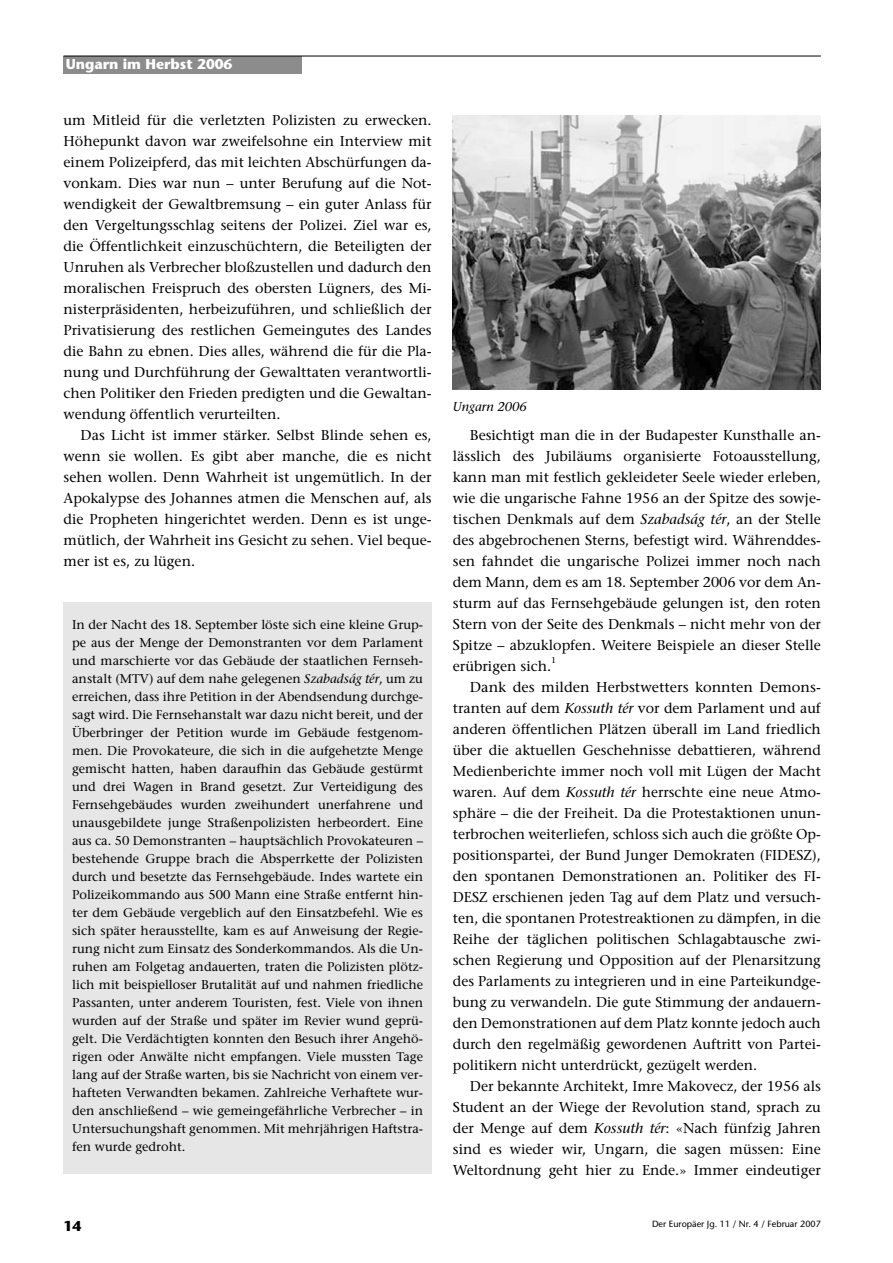
<style>
.page{position:relative;width:893px;height:1263px;background:#fff}
.page>*{position:absolute;margin:0;border:0;box-sizing:border-box;transform-origin:0 0}
.t1{font:14.25px/21px "Stone Serif";color:#000;text-align:justify}
.t2{font:700 14.25px "Stone Sans";color:#fff}
.t3{font:700 14.25px "Stone Sans";color:#000}
.t4{font:12.75px/18px "Stone Serif";color:#000;text-align:justify}
.t5{font:italic 12.75px "Stone Serif";color:#000}
.t6{font:9px "Stone Sans";color:#000}
.t7{font:8.55px "Stone Serif";color:#000}
.s1{font-style:italic}
</style>
<div class="page">
<div style="left:64px;top:56px;width:238px;height:17px;background:#8c8c8c"></div>
<hr style="left:64px;top:56px;width:756px;height:1px;background:#000">
<div style="left:64px;top:602px;width:367px;height:572px;background:#e6e6e6"></div>
<img style="left:453px;top:115px;width:367px;height:274px">
<p class="t2" style="left:66px;top:58px;width:168px">Ungarn im Herbst 2006</p>
<p class="t1" style="left:64px;top:111px;width:369px">um Mitleid für die verletzten Polizisten zu erwecken.<br>Höhepunkt davon war zweifelsohne ein Interview mit einem Polizeipferd, das mit leichten Abschürfungen da&shy;vonkam. Dies war nun – unter Berufung auf die Not&shy;wendigkeit der Gewaltbremsung – ein guter Anlass für den Vergeltungsschlag seitens der Polizei. Ziel war es, die Öffentlichkeit einzuschüchtern, die Beteiligten der Unruhen als Verbrecher bloßzustellen und dadurch den moralischen Freispruch des obersten Lügners, des Mi&shy;nisterpräsidenten, herbeizuführen, und schließlich der Privatisierung des restlichen Gemeingutes des Landes die Bahn zu ebnen. Dies alles, während die für die Pla&shy;nung und Durchführung der Gewalttaten verantwortli&shy;chen Politiker den Frieden predigten und die Gewaltan&shy;wendung öffentlich verurteilten.</p>
<p class="t1" style="left:64px;top:426px;width:369px;text-indent:17px">Das Licht ist immer stärker. Selbst Blinde sehen es, wenn sie wollen. Es gibt aber manche, die es nicht sehen wollen. Denn Wahrheit ist ungemütlich. In der Apokalypse des Johannes atmen die Menschen auf, als die Propheten hingerichtet werden. Denn es ist unge&shy;mütlich, der Wahrheit ins Gesicht zu sehen. Viel beque&shy;mer ist es, zu lügen.</p>
<p class="t1" style="left:453px;top:426px;width:369px;text-indent:17px">Besichtigt man die in der Budapester Kunsthalle an&shy;lässlich des Jubiläums organisierte Fotoausstellung, kann man mit festlich gekleideter Seele wieder erleben, wie die ungarische Fahne 1956 an der Spitze des sowje&shy;tischen Denkmals auf dem <span class="s1">Szabadság tér</span>, an der Stelle des abgebrochenen Sterns, befestigt wird. Währenddes&shy;sen fahndet die ungarische Polizei immer noch nach dem Mann, dem es am 18. September 2006 vor dem An&shy;sturm auf das Fernsehgebäude gelungen ist, den roten Stern von der Seite des Denkmals – nicht mehr von der Spitze – abzuklopfen. Weitere Beispiele an dieser Stelle erübrigen sich.</p>
<p class="t5" style="left:453px;top:402px;width:75px">Ungarn 2006</p>
<p class="t4" style="left:72px;top:617px;width:352px">In der Nacht des 18. September löste sich eine kleine Grup&shy;pe aus der Menge der Demonstranten vor dem Parlament und marschierte vor das Gebäude der staatlichen Fernseh&shy;anstalt (MTV) auf dem nahe gelegenen <span class="s1">Szabadság tér</span>, um zu erreichen, dass ihre Petition in der Abendsendung durchge&shy;sagt wird. Die Fernsehanstalt war dazu nicht bereit, und der Überbringer der Petition wurde im Gebäude festgenom&shy;men. Die Provokateure, die sich in die aufgehetzte Menge gemischt hatten, haben daraufhin das Gebäude gestürmt und drei Wagen in Brand gesetzt. Zur Verteidigung des Fernsehgebäudes wurden zweihundert unerfahrene und unausgebildete junge Straßenpolizisten herbeordert. Eine aus ca. 50 Demonstranten – hauptsächlich Provokateuren – bestehende Gruppe brach die Absperrkette der Polizisten durch und besetzte das Fernsehgebäude. Indes wartete ein Polizeikommando aus 500 Mann eine Straße entfernt hin&shy;ter dem Gebäude vergeblich auf den Einsatzbefehl. Wie es sich später herausstellte, kam es auf Anweisung der Regie&shy;rung nicht zum Einsatz des Sonderkommandos. Als die Un&shy;ruhen am Folgetag andauerten, traten die Polizisten plötz&shy;lich mit beispielloser Brutalität auf und nahmen friedliche Passanten, unter anderem Touristen, fest. Viele von ihnen wurden auf der Straße und später im Revier wund geprü&shy;gelt. Die Verdächtigten konnten den Besuch ihrer Angehö&shy;rigen oder Anwälte nicht empfangen. Viele mussten Tage lang auf der Straße warten, bis sie Nachricht von einem ver&shy;hafteten Verwandten bekamen. Zahlreiche Verhaftete wur&shy;den anschließend – wie gemeingefährliche Verbrecher – in Untersuchungshaft genommen. Mit mehrjährigen Haftstra&shy;fen wurde gedroht.</p>
<p class="t7" style="left:551px;top:657px;width:6px">1</p>
<p class="t1" style="left:453px;top:678px;width:369px;text-indent:17px">Dank des milden Herbstwetters konnten Demons&shy;tranten auf dem <span class="s1">Kossuth tér</span> vor dem Parlament und auf anderen öffentlichen Plätzen überall im Land friedlich über die aktuellen Geschehnisse debattieren, während Medienberichte immer noch voll mit Lügen der Macht waren. Auf dem <span class="s1">Kossuth tér</span> herrschte eine neue Atmo&shy;sphäre – die der Freiheit. Da die Protestaktionen unun&shy;terbrochen weiterliefen, schloss sich auch die größte Op&shy;positionspartei, der Bund Junger Demokraten (FIDESZ), den spontanen Demonstrationen an. Politiker des FI-DESZ erschienen jeden Tag auf dem Platz und versuch&shy;ten, die spontanen Protestreaktionen zu dämpfen, in die Reihe der täglichen politischen Schlagabtausche zwi&shy;schen Regierung und Opposition auf der Plenarsitzung des Parlaments zu integrieren und in eine Parteikundge&shy;bung zu verwandeln. Die gute Stimmung der andauern&shy;den Demonstrationen auf dem Platz konnte jedoch auch durch den regelmäßig gewordenen Auftritt von Partei&shy;politikern nicht unterdrückt, gezügelt werden.</p>
<p class="t1" style="left:453px;top:1077px;width:369px;text-indent:17px">Der bekannte Architekt, Imre Makovecz, der 1956 als Student an der Wiege der Revolution stand, sprach zu der Menge auf dem <span class="s1">Kossuth tér</span>: «Nach fünfzig Jahren sind es wieder wir, Ungarn, die sagen müssen: Eine Weltordnung geht hier zu Ende.» Immer eindeutiger</p>
<p class="t3" style="left:64px;top:1220px;width:19px">14</p>
<p class="t6" style="left:652px;top:1220px;width:170px">Der Europäer Jg. 11 / Nr. 4 / Februar 2007</p>
</div>
